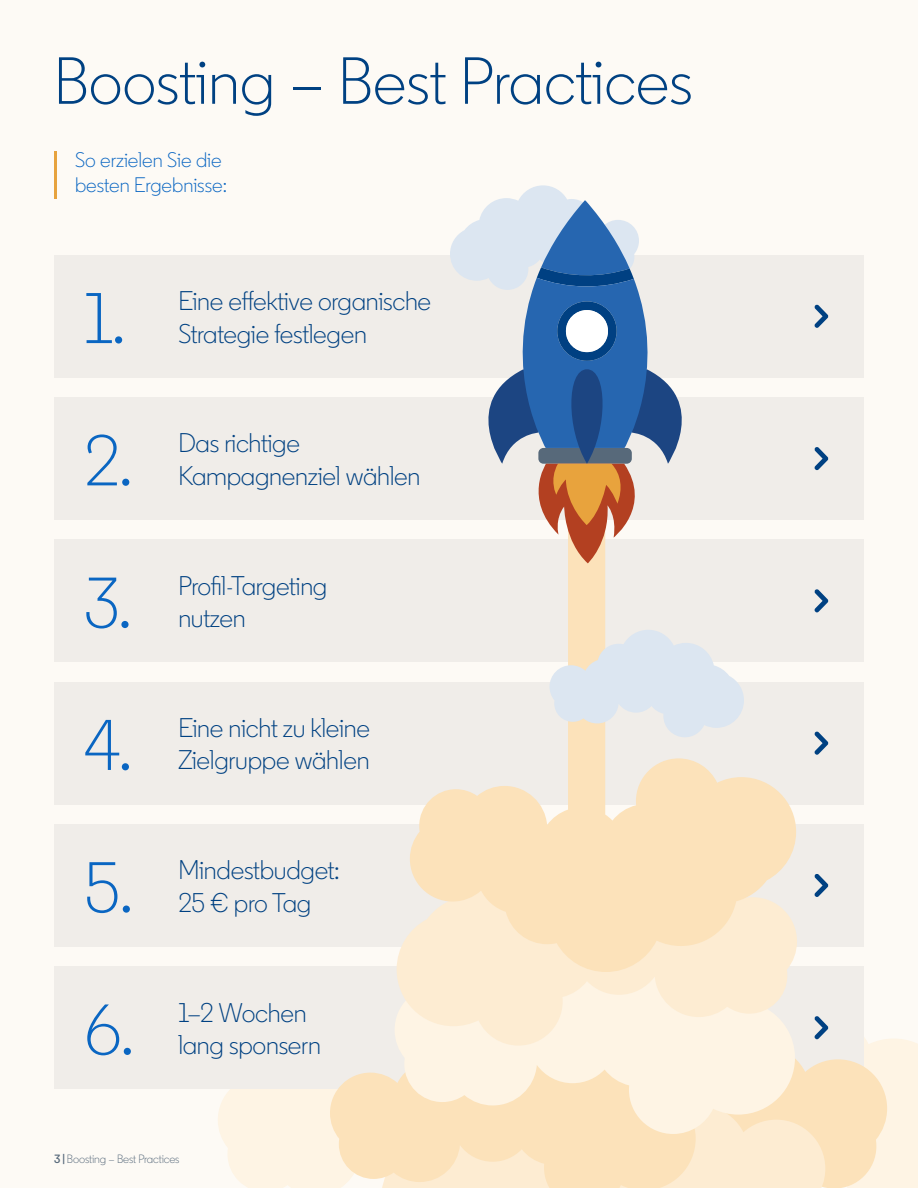
<style>
.page{position:relative;width:918px;height:1188px;background:#fdfaf5}
.page>*{position:absolute;margin:0;border:0;box-sizing:border-box;transform-origin:0 0}
.t1{font:300 71.55px "Community";color:#0a66c2}
.t2{font:300 66.3px "Community";color:#004182}
.t3{font:300 27px/32.4px "Community";letter-spacing:-.01em;color:#004182}
.t4{font:300 21px/25.2px "Community";color:#0a66c2}
.t5{font:300 12px "Community";letter-spacing:-.01em;color:#56687a}
.s1{font-weight:600}
</style>
<div class="page">
<svg style="left:218px;top:1089px;width:112px;height:99px;background:#fdf4e5"></svg>
<div style="left:887px;top:1039px;width:31px;height:149px;background:#fef4e4"></div>
<div style="left:54px;top:966px;width:810px;height:123px;background:#f0ede9"></div>
<div style="left:54px;top:824px;width:810px;height:123px;background:#f0ede9"></div>
<svg style="left:814px;top:874px;width:14px;height:23px"></svg>
<div style="left:54px;top:682px;width:810px;height:122px;background:#f0ede9"></div>
<svg style="left:814px;top:731px;width:14px;height:24px"></svg>
<div style="left:54px;top:540px;width:810px;height:122px;background:#f0ede9"></div>
<svg style="left:814px;top:589px;width:14px;height:23px"></svg>
<div style="left:54px;top:255px;width:810px;height:123px;background:#f0ede9"></div>
<svg style="left:814px;top:305px;width:14px;height:23px"></svg>
<div style="left:54px;top:397px;width:810px;height:123px;background:#f0ede9"></div>
<svg style="left:814px;top:447px;width:14px;height:23px"></svg>
<svg style="left:814px;top:1016px;width:73px;height:172px;fill:#fce2ba"></svg>
<svg style="left:696px;top:1039px;width:129px;height:149px;background:#fbe9ce"></svg>
<svg style="left:330px;top:1072px;width:366px;height:116px;background:#fce4c1"></svg>
<svg style="left:395px;top:1018px;width:400px;height:116px;fill:#fef4e4"></svg>
<svg style="left:397px;top:933px;width:400px;height:113px;fill:#fdecd2"></svg>
<svg style="left:410px;top:539px;width:386px;height:433px"></svg>
<svg style="left:550px;top:630px;width:194px;height:107px"></svg>
<hr style="left:54px;top:151px;width:3px;height:48px;background:#e7a33e">
<svg style="left:450px;top:185px;width:260px;height:378px"></svg>
<h2 class="t2" style="left:54px;top:41px;width:640px">Boosting – Best Practices</h2>
<p class="t4" style="left:75px;top:147px;width:154px">So erzielen Sie die besten Ergebnisse:</p>
<h1 class="t1" style="left:84px;top:275px;width:43px">1.</h1>
<p class="t3" style="left:178px;top:285px;width:254px">Eine effektive organische</p>
<p class="t3" style="left:178px;top:317px;width:190px">Strategie festlegen</p>
<h1 class="t1" style="left:84px;top:417px;width:50px">2.</h1>
<p class="t3" style="left:178px;top:427px;width:244px">Das richtige<br>Kampagnenziel wählen</p>
<h1 class="t1" style="left:84px;top:559px;width:49px">3.</h1>
<p class="t3" style="left:178px;top:569px;width:151px">Profil-Targeting nutzen</p>
<h1 class="t1" style="left:84px;top:702px;width:50px">4.</h1>
<p class="t3" style="left:178px;top:712px;width:193px">Eine nicht zu kleine<br>Zielgruppe wählen</p>
<h1 class="t1" style="left:84px;top:844px;width:51px">5.</h1>
<p class="t3" style="left:178px;top:854px;width:163px">Mindestbudget:<br>25 € pro Tag</p>
<h1 class="t1" style="left:84px;top:986px;width:52px">6.</h1>
<p class="t3" style="left:178px;top:996px;width:144px">1–2 Wochen lang sponsern</p>
<p class="t5" style="left:54px;top:1152px;width:127px"><span class="s1">3 |</span> Boosting – Best Practices</p>
</div>
